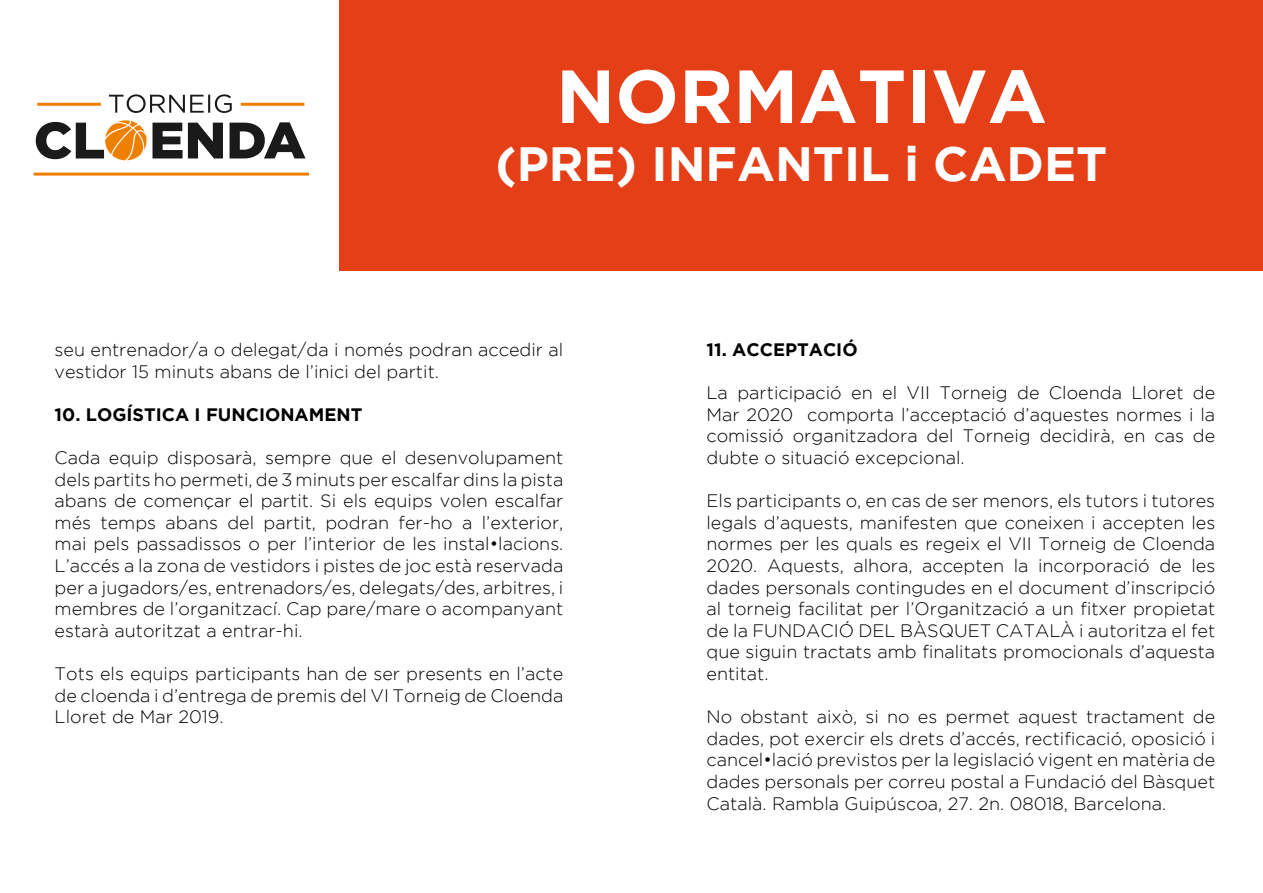
<style>
.page{position:relative;width:1263px;height:893px;background:#fff}
.page>*{position:absolute;margin:0;border:0;box-sizing:border-box;transform-origin:0 0}
.t1{font:700 75px "Gotham";color:#fff}
.t2{font:700 48px "Gotham";color:#fff}
.t3{font:300 18px/21.6px "Gotham";color:#000;text-align:justify}
.t4{font:700 18px "Gotham";color:#000}
</style>
<div class="page">
<svg style="left:109px;top:94px;width:123px;height:19px"></svg>
<svg style="left:36px;top:120px;width:269px;height:40px"></svg>
<hr style="left:241px;top:103px;width:63px;height:3px;background:#ee7f00">
<hr style="left:37px;top:103px;width:64px;height:3px;background:#ee7f00">
<hr style="left:34px;top:173px;width:275px;height:3px;background:#ee7f00">
<div style="left:340px;top:0;width:923px;height:270px;background:#e53f17"></div>
<h1 class="t1" style="left:556px;top:53px;width:492px">NORMATIVA</h1>
<h2 class="t2" style="left:495px;top:136px;width:613px">(PRE) INFANTIL i CADET</h2>
<p class="t3" style="left:55px;top:339px;width:510px">seu entrenador/a o delegat/da i només podran accedir al vestidor 15 minuts abans de l’inici del partit.</p>
<p class="t4" style="left:55px;top:404px;width:309px">10. LOGÍSTICA I FUNCIONAMENT</p>
<p class="t3" style="left:55px;top:447px;width:510px">Cada equip disposarà, sempre que el desenvolupament dels partits ho permeti, de 3 minuts per escalfar dins la pista abans de començar el partit. Si els equips volen escalfar més temps abans del partit, podran fer-ho a l’exterior, mai pels passadissos o per l’interior de les instal•lacions.<br>L’accés a la zona de vestidors i pistes de joc està reservada per a jugadors/es, entrenadors/es, delegats/des, arbitres, i membres de l’organitzací. Cap pare/mare o acompanyant estarà autoritzat a entrar-hi.</p>
<p class="t3" style="left:55px;top:663px;width:510px">Tots els equips participants han de ser presents en l’acte de cloenda i d’entrega de premis del VI Torneig de Cloenda Lloret de Mar 2019.</p>
<p class="t4" style="left:706px;top:339px;width:153px">11. ACCEPTACIÓ</p>
<p class="t3" style="left:706px;top:382px;width:510px">La participació en el VII Torneig de Cloenda Lloret de Mar 2020 comporta l’acceptació d’aquestes normes i la comissió organitzadora del Torneig decidirà, en cas de dubte o situació excepcional.</p>
<p class="t3" style="left:706px;top:490px;width:510px">Els participants o, en cas de ser menors, els tutors i tutores legals d’aquests, manifesten que coneixen i accepten les normes per les quals es regeix el VII Torneig de Cloenda 2020. Aquests, alhora, accepten la incorporació de les dades personals contingudes en el document d’inscripció al torneig facilitat per l’Organització a un fitxer propietat de la FUNDACIÓ DEL BÀSQUET CATALÀ i autoritza el fet que siguin tractats amb finalitats promocionals d’aquesta entitat.</p>
<p class="t3" style="left:706px;top:706px;width:510px">No obstant això, si no es permet aquest tractament de dades, pot exercir els drets d’accés, rectificació, oposició i cancel•lació previstos per la legislació vigent en matèria de dades personals per correu postal a Fundació del Bàsquet Català. Rambla Guipúscoa, 27. 2n. 08018, Barcelona.</p>
</div>
